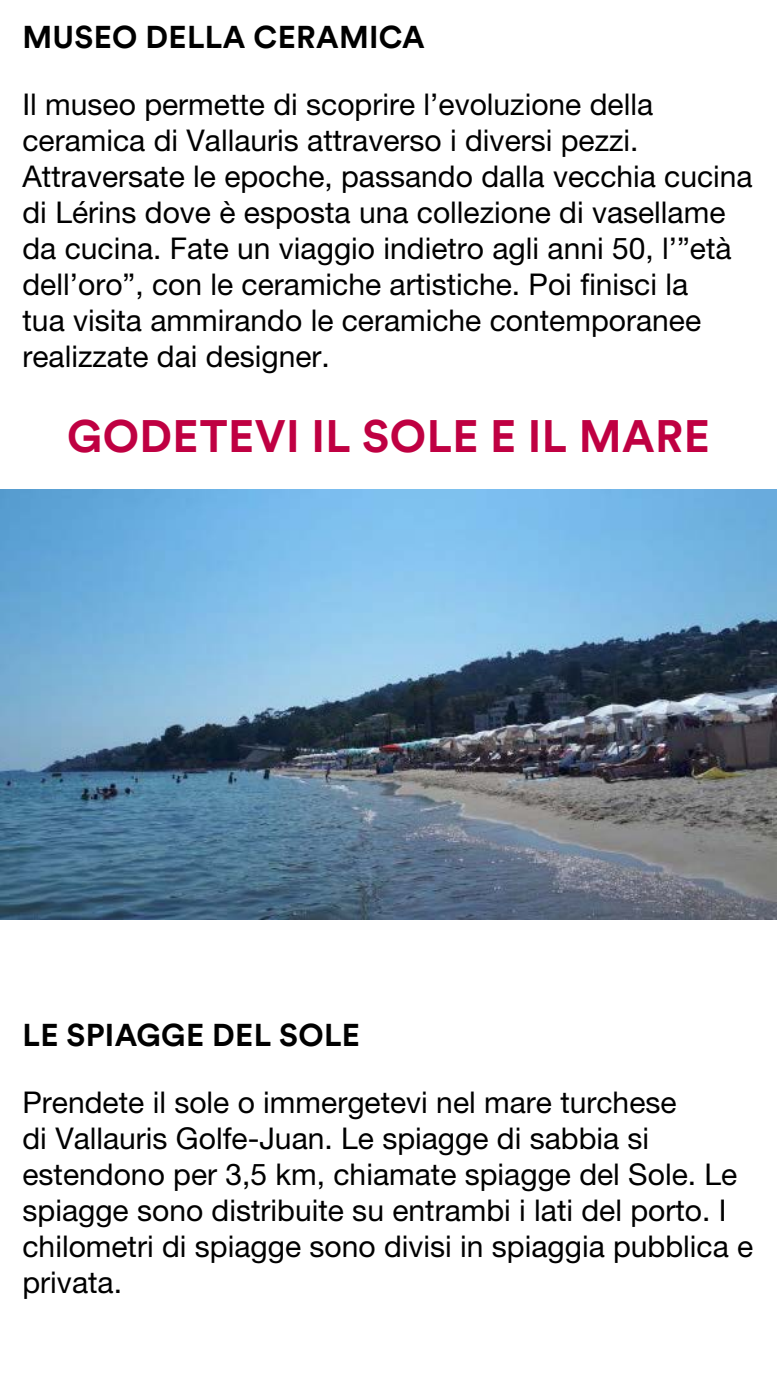
<style>
.page{position:relative;width:777px;height:1380px;background:#fff}
.page>*{position:absolute;margin:0;border:0;box-sizing:border-box;transform-origin:0 0}
.t1{font:700 45px "Circular Std";letter-spacing:.01em;color:#bf0042}
.t2{font:700 31.25px "Circular Std";letter-spacing:.01em;color:#000}
.t3{font:30px/36px "Helvetica Neue LT Pro";color:#000}
</style>
<div class="page">
<img style="left:0;top:489px;width:776px;height:430px">
<p class="t2" style="left:22px;top:17px;width:403px">MUSEO DELLA CERAMICA</p>
<p class="t3" style="left:22px;top:86px;width:731px">Il museo permette di scoprire l’evoluzione della ceramica di Vallauris attraverso i diversi pezzi.<br>Attraversate le epoche, passando dalla vecchia cucina di Lérins dove è esposta una collezione di vasellame da cucina. Fate un viaggio indietro agli anni 50, l’”età dell’oro”, con le ceramiche artistiche. Poi finisci la<br>tua visita ammirando le ceramiche contemporanee realizzate dai designer.</p>
<h1 class="t1" style="left:67px;top:407px;width:644px">GODETEVI IL SOLE E IL MARE</h1>
<p class="t2" style="left:22px;top:1015px;width:339px">LE SPIAGGE DEL SOLE</p>
<p class="t3" style="left:22px;top:1084px;width:732px">Prendete il sole o immergetevi nel mare turchese<br>di Vallauris Golfe-Juan. Le spiagge di sabbia si estendono per 3,5 km, chiamate spiagge del Sole. Le spiagge sono distribuite su entrambi i lati del porto. I chilometri di spiagge sono divisi in spiaggia pubblica e privata.</p>
</div>
